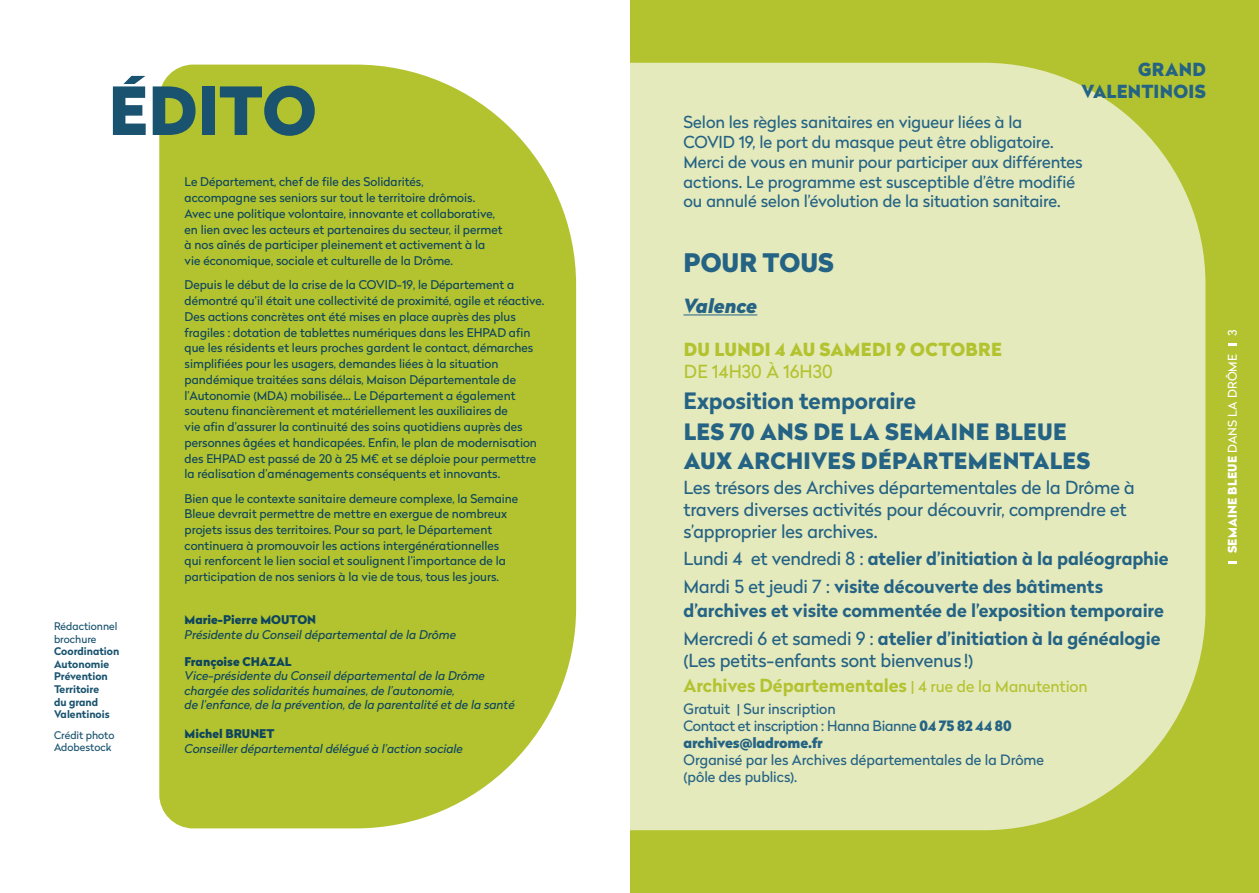
<style>
.page{position:relative;width:1259px;height:893px;background:#fff}
.page>*{position:absolute;margin:0;border:0;box-sizing:border-box;transform-origin:0 0}
.t1{font:900 66px "Radikal";color:#19536f}
.t2{font:900 25.5px "Radikal";color:#256384}
.t3{font:900 22.5px/28.2px "Radikal";letter-spacing:.015em;color:#256384}
.t4{font:700 22.5px "Radikal";letter-spacing:-.005em;color:#256384}
.t5{font:italic 900 19.5px "Radikal";letter-spacing:-.005em;color:#256384}
.t6{font:700 18px/27.6px "Radikal";letter-spacing:-.005em;color:#256384}
.t7{font:18px/21.6px "Radikal";letter-spacing:-.01em;color:#256384}
.t8{font:900 18px "Radikal";letter-spacing:.02em;color:#b3c32f}
.t9{font:900 18px/21.6px "Radikal";letter-spacing:.02em;color:#256384;text-align:right}
.t10{font:18px "Radikal";letter-spacing:.005em;color:#b3c32f}
.t11{font:16.5px/19.8px "Radikal";letter-spacing:-.005em;color:#256384}
.t12{font:14.25px/17.1px "Radikal";letter-spacing:-.005em;color:#256384}
.t13{font:12px/15.8px "Radikal";color:#0e455f}
.t14{font:italic 12px/14.4px "Radikal";color:#0e455f}
.t15{font:900 12px "Radikal";color:#0e455f}
.t16{font:900 12px "Radikal";letter-spacing:.02em;color:#fff}
.t17{font:12px "Radikal";color:#fff}
.t18{font:700 10.5px/12.6px "Radikal";color:#19536f}
.t19{font:10.5px/12.6px "Radikal";color:#19536f}
.s1{font-weight:400}
.s2{font-weight:700;color:#b3c32f}
.s3{font-size:15.75px;color:#b3c32f}
.s4{font-weight:900}
</style>
<div class="page">
<div style="left:629px;top:0;width:630px;height:893px;background:#b3c32f"></div>
<div style="left:629px;top:63px;width:576px;height:767px;background:#e5eabd"></div>
<svg style="left:1228px;top:561px;width:8px;height:3px"></svg>
<svg style="left:1228px;top:343px;width:8px;height:3px"></svg>
<div style="left:159px;top:65px;width:417px;height:763px;background:#b3c32f"></div>
<hr style="left:683px;top:314px;width:74px;height:1px;background:#256384">
<h1 class="t1" style="left:108px;top:61px;width:210px">ÉDITO</h1>
<p class="t19" style="left:54px;top:620px;width:65px">Rédactionnel brochure</p>
<p class="t18" style="left:54px;top:645px;width:67px">Coordination<br>Autonomie<br>Prévention<br>Territoire<br>du grand<br>Valentinois</p>
<p class="t19" style="left:54px;top:729px;width:62px;line-height:12.1px">Crédit photo<br>Adobestock</p>
<p class="t13" style="left:185px;top:174px;width:319px">Le Département, chef de file des Solidarités,<br>accompagne ses seniors sur tout le territoire drômois.<br>Avec une politique volontaire, innovante et collaborative, en lien avec les acteurs et partenaires du secteur, il permet à nos aînés de participer pleinement et activement à la vie économique, sociale et culturelle de la Drôme.</p>
<p class="t13" style="left:185px;top:277px;width:361px">Depuis le début de la crise de la COVID-19, le Département a démontré qu’il était une collectivité de proximité, agile et réactive.<br>Des actions concrètes ont été mises en place auprès des plus fragiles : dotation de tablettes numériques dans les EHPAD afin que les résidents et leurs proches gardent le contact, démarches simplifiées pour les usagers, demandes liées à la situation pandémique traitées sans délais, Maison Départementale de l’Autonomie (MDA) mobilisée… Le Département a également soutenu financièrement et matériellement les auxiliaires de<br>vie afin d’assurer la continuité des soins quotidiens auprès des personnes âgées et handicapées. Enfin, le plan de modernisation des EHPAD est passé de 20 à 25 M€ et se déploie pour permettre la réalisation d’aménagements conséquents et innovants.</p>
<p class="t13" style="left:185px;top:490px;width:335px">Bien que le contexte sanitaire demeure complexe, la Semaine Bleue devrait permettre de mettre en exergue de nombreux projets issus des territoires. Pour sa part, le Département continuera à promouvoir les actions intergénérationnelles qui renforcent le lien social et soulignent l’importance de la participation de nos seniors à la vie de tous, tous les jours.</p>
<p class="t15" style="left:185px;top:611px;width:133px">Marie-Pierre MOUTON</p>
<p class="t14" style="left:185px;top:627px;width:273px">Présidente du Conseil départemental de la Drôme</p>
<p class="t15" style="left:185px;top:653px;width:108px">Françoise CHAZAL</p>
<p class="t14" style="left:185px;top:669px;width:332px">Vice-présidente du Conseil départemental de la Drôme chargée des solidarités humaines, de l’autonomie,<br>de l’enfance, de la prévention, de la parentalité et de la santé</p>
<p class="t15" style="left:185px;top:725px;width:91px">Michel BRUNET</p>
<p class="t14" style="left:185px;top:741px;width:280px">Conseiller départemental délégué à l’action sociale</p>
<h3 class="t9" style="left:1081px;top:59px;width:126px">GRAND<br>VALENTINOIS</h3>
<p class="t11" style="left:683px;top:112px;width:401px">Selon les règles sanitaires en vigueur liées à la<br>COVID 19, le port du masque peut être obligatoire.<br>Merci de vous en munir pour participer aux différentes actions. Le programme est susceptible d’être modifié ou annulé selon l’évolution de la situation sanitaire.</p>
<h2 class="t2" style="left:683px;top:244px;width:152px">POUR TOUS</h2>
<h3 class="t5" style="left:683px;top:291px;width:75px">Valence</h3>
<h3 class="t8" style="left:684px;top:336px;width:319px">DU LUNDI 4 AU SAMEDI 9 OCTOBRE</h3>
<h3 class="t10" style="left:684px;top:358px;width:150px">DE 14H30 À 16H30</h3>
<h3 class="t4" style="left:683px;top:384px;width:234px">Exposition temporaire</h3>
<h3 class="t3" style="left:684px;top:418px;width:408px">LES 70 ANS DE LA SEMAINE BLEUE<br>AUX ARCHIVES DÉPARTEMENTALES</h3>
<h3 class="t7" style="left:683px;top:477px;width:453px">Les trésors des Archives départementales de la Drôme à travers diverses activités pour découvrir, comprendre et s’approprier les archives.</h3>
<h3 class="t6" style="left:683px;top:544px;width:487px"><span class="s1">Lundi 4 et vendredi 8 :</span> atelier d’initiation à la paléographie<br><span class="s1">Mardi 5 et jeudi 7 :</span> visite découverte des bâtiments</h3>
<h3 class="t6" style="left:683px;top:597px;width:482px">d’archives et visite commentée de l’exposition temporaire<br><span class="s1">Mercredi 6 et samedi 9 :</span> atelier d’initiation à la généalogie</h3>
<h3 class="t7" style="left:683px;top:647px;width:406px;line-height:25.8px">(Les petits-enfants sont bienvenus !)<br><span class="s2">Archives Départementales</span> <span class="s3">| 4 rue de la Manutention</span></h3>
<p class="t12" style="left:683px;top:700px;width:329px">Gratuit | Sur inscription<br>Contact et inscription : Hanna Bianne <span class="s4">04 75 82 44 80 archives@ladrome.fr</span></p>
<p class="t12" style="left:683px;top:751px;width:362px">Organisé par les Archives départementales de la Drôme (pôle des publics).</p>
<p class="t17" style="left:1223px;top:335px;width:8px;rotate:-90deg">3</p>
<p class="t16" style="left:1223px;top:553px;width:201px;rotate:-90deg">SEMAINE BLEUE <span class="s1">DANS LA DRÔME</span></p>
</div>
